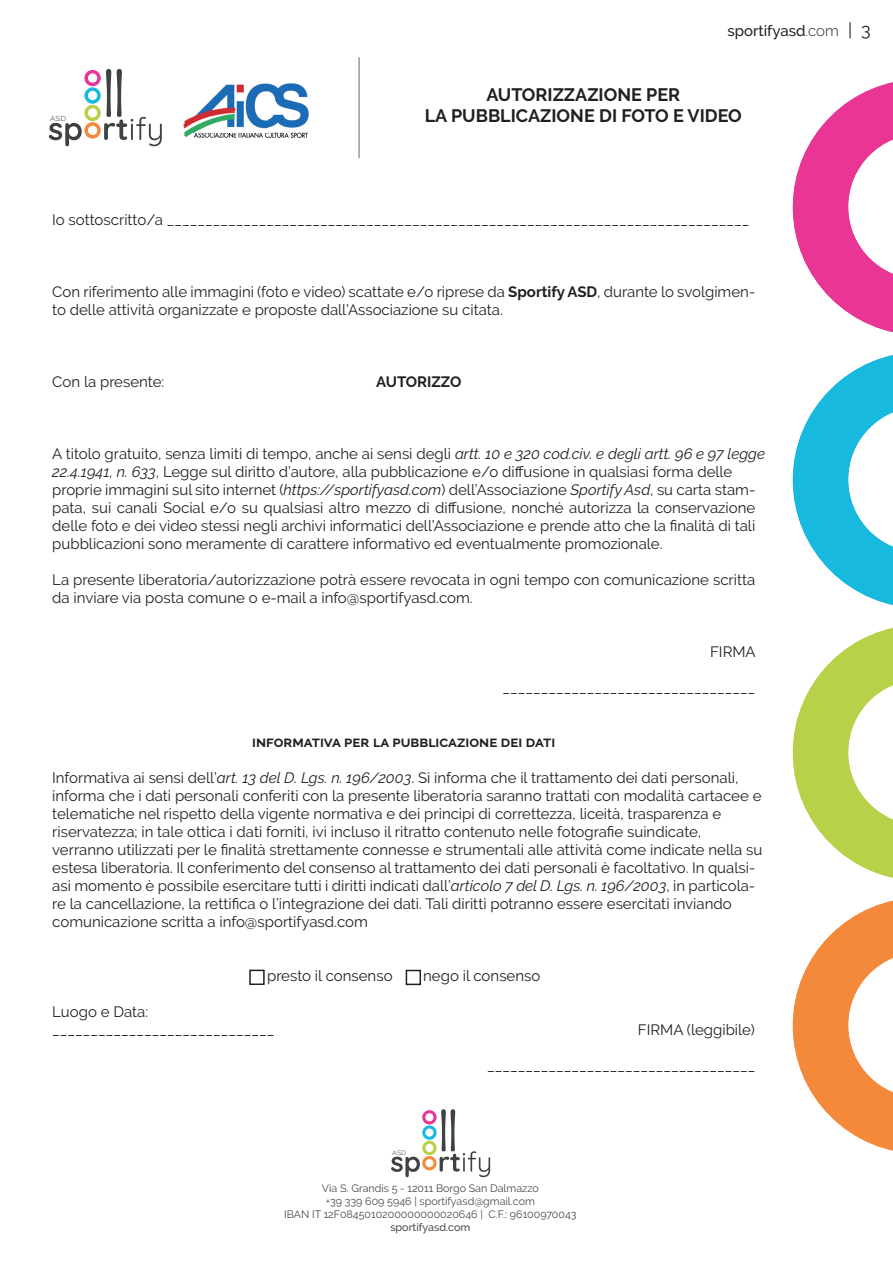
<style>
.page{position:relative;width:893px;height:1263px;background:#fff}
.page>*{position:absolute;margin:0;border:0;box-sizing:border-box;transform-origin:0 0}
.t1{font:700 18px "Raleway";color:#231f20}
.t2{font:15px/18px "Raleway";color:#231f20}
.t3{font:700 15px "Raleway";color:#231f20}
.t4{font:500 15px "Raleway";color:#231f20}
.t5{font:10.65px/12.9px "Raleway";color:#46494b;text-align:center}
.t6{font:500 10.65px "Raleway";color:#46494b}
.t7{font:300 9.3px "Raleway";color:#3e4243}
.t8{font:300 8.25px "Raleway";color:#3e4243}
.s1{font-weight:300}
.s2{font-weight:400;font-size:17.85px}
.s3{font-weight:700}
.s4{font-style:italic}
</style>
<div class="page">
<div style="left:406px;top:970px;width:15px;height:15px;border:2px solid #231f20"></div>
<div style="left:249px;top:970px;width:16px;height:15px;border:2px solid #231f20"></div>
<svg style="left:49px;top:69px;width:113px;height:77px"></svg>
<svg style="left:391px;top:1109px;width:99px;height:68px"></svg>
<svg style="left:793px;top:82px;width:100px;height:250px"></svg>
<svg style="left:793px;top:355px;width:100px;height:250px"></svg>
<svg style="left:793px;top:628px;width:100px;height:250px"></svg>
<svg style="left:793px;top:900px;width:100px;height:251px"></svg>
<img style="left:183px;top:83px;width:126px;height:55px">
<hr style="left:358px;top:57px;width:2px;height:101px;background:#979a9b">
<p class="t1" style="left:486px;top:84px;width:195px">AUTORIZZAZIONE PER</p>
<p class="t4" style="left:727px;top:22px;width:145px">sportifyasd<span class="s1">.com</span> <span class="s2">| 3</span></p>
<p class="t7" style="left:50px;top:112px;width:18px">asd</p>
<p class="t1" style="left:425px;top:106px;width:319px">LA PUBBLICAZIONE DI FOTO E VIDEO</p>
<p class="t2" style="left:52px;top:211px;width:699px">Io sottoscritto/a ____________________________________________________________________________</p>
<p class="t2" style="left:52px;top:283px;width:705px">Con riferimento alle immagini (foto e video) scattate e/o riprese da <span class="s3">Sportify ASD</span>, durante lo svolgimen&shy;to delle attività organizzate e proposte dall’Associazione su citata.</p>
<p class="t2" style="left:52px;top:373px;width:114px">Con la presente:</p>
<p class="t3" style="left:376px;top:373px;width:87px">AUTORIZZO</p>
<p class="t2" style="left:52px;top:445px;width:714px">A titolo gratuito, senza limiti di tempo, anche ai sensi degli <span class="s4">artt. 10 e 320 cod.civ. e degli artt. 96 e 97 legge 22.4.1941, n. 633</span>, Legge sul diritto d’autore, alla pubblicazione e/o diffusione in qualsiasi forma delle proprie immagini sul sito internet (<span class="s4">https://sportifyasd.com</span>) dell’Associazione <span class="s4">Sportify Asd</span>, su carta stam&shy;pata, sui canali Social e/o su qualsiasi altro mezzo di diffusione, nonché autorizza la conservazione delle foto e dei video stessi negli archivi informatici dell’Associazione e prende atto che la finalità di tali pubblicazioni sono meramente di carattere informativo ed eventualmente promozionale.</p>
<p class="t2" style="left:52px;top:571px;width:705px">La presente liberatoria/autorizzazione potrà essere revocata in ogni tempo con comunicazione scritta da inviare via posta comune o e-mail a info@sportifyasd.com.</p>
<p class="t2" style="left:710px;top:643px;width:47px">FIRMA</p>
<p class="t2" style="left:502px;top:679px;width:254px">_________________________________</p>
<p class="t3" style="left:252px;top:733px;width:305px">informativa per la pubblicazione dei dati</p>
<p class="t2" style="left:52px;top:769px;width:712px">Informativa ai sensi dell’<span class="s4">art. 13 del D. Lgs. n. 196/2003</span>. Si informa che il trattamento dei dati personali, informa che i dati personali conferiti con la presente liberatoria saranno trattati con modalità cartacee e telematiche nel rispetto della vigente normativa e dei principi di correttezza, liceità, trasparenza e riservatezza; in tale ottica i dati forniti, ivi incluso il ritratto contenuto nelle fotografie suindicate, verranno utilizzati per le finalità strettamente connesse e strumentali alle attività come indicate nella su estesa liberatoria. Il conferimento del consenso al trattamento dei dati personali è facoltativo. In qualsi&shy;asi momento è possibile esercitare tutti i diritti indicati dall’<span class="s4">articolo 7 del D. Lgs. n. 196/2003</span>, in particola&shy;re la cancellazione, la rettifica o l’integrazione dei dati. Tali diritti potranno essere esercitati inviando comunicazione scritta a info@sportifyasd.com</p>
<p class="t2" style="left:267px;top:967px;width:127px">presto il consenso</p>
<p class="t2" style="left:423px;top:967px;width:119px">nego il consenso</p>
<p class="t2" style="left:52px;top:1003px;width:224px">Luogo e Data: _____________________________</p>
<p class="t2" style="left:638px;top:1021px;width:118px">FIRMA (leggibile)</p>
<p class="t2" style="left:487px;top:1057px;width:270px">___________________________________</p>
<p class="t8" style="left:392px;top:1147px;width:16px">asd</p>
<p class="t5" style="left:284px;top:1182px;width:294px">Via S. Grandis 5 - 12011 Borgo San Dalmazzo<br>+39 339 609 5946 | sportifyasd@gmail.com<br>IBAN IT 12F0845010200000000020646 | C.F.: 96100970043</p>
<p class="t6" style="left:390px;top:1220px;width:82px">sportifyasd.com</p>
</div>
